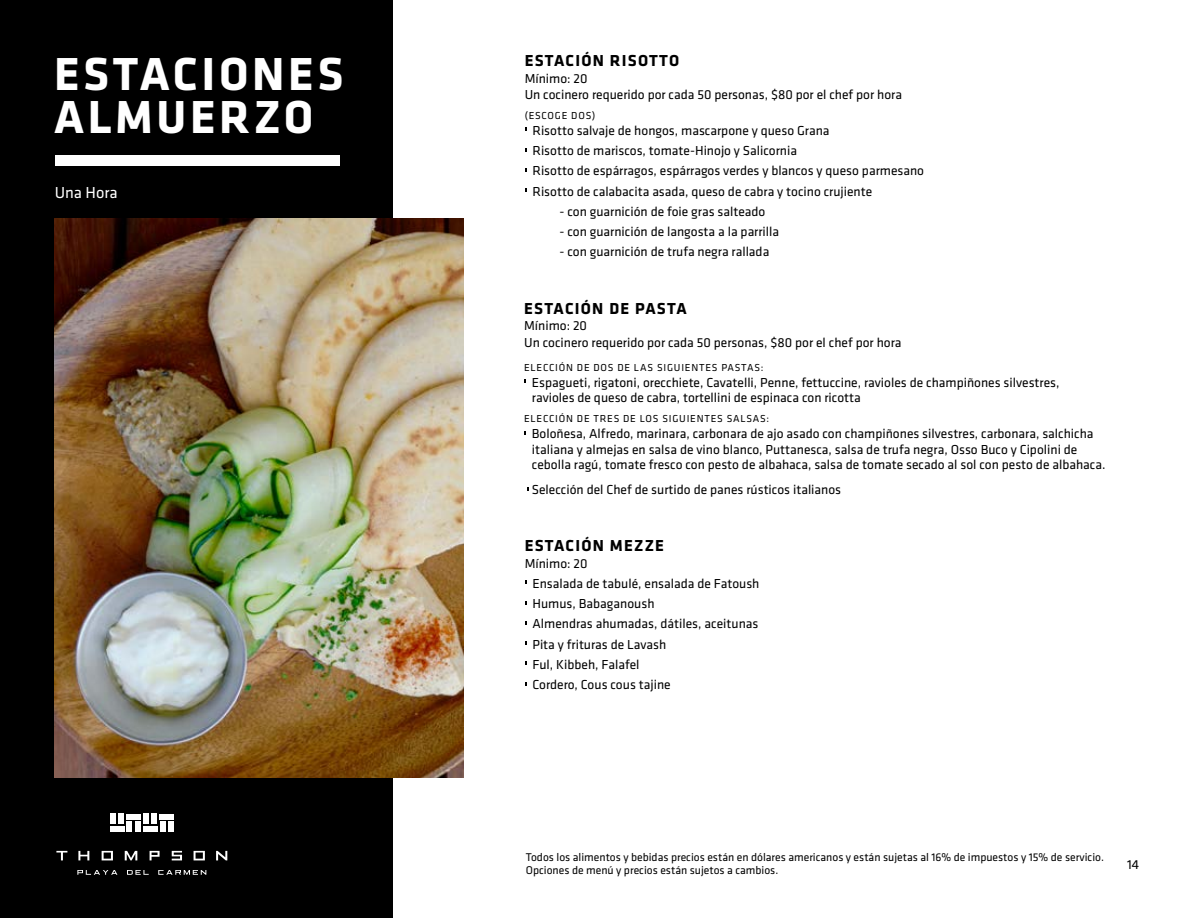
<style>
.page{position:relative;width:1188px;height:918px;background:#fff}
.page>*{position:absolute;margin:0;border:0;box-sizing:border-box;transform-origin:0 0}
.t1{font:700 48px/42.6px "Klavika";letter-spacing:.075em;color:#fff}
.t2{font:700 16.5px "Klavika";letter-spacing:.075em;color:#000}
.t3{font:16.5px "Klavika";color:#fff}
.t4{font:13.5px/20.2px "Klavika";color:#000}
.t5{font:11.7px/13.8px "Klavika";color:#000}
.t6{font:10.5px "Klavika";letter-spacing:.075em;color:#000}
</style>
<div class="page">
<div style="left:0;top:0;width:393px;height:918px;background:#000"></div>
<div style="left:56px;top:155px;width:284px;height:11px;background:#fff"></div>
<div style="left:127px;top:814px;width:14px;height:6px;background:#fff"></div>
<div style="left:135px;top:822px;width:6px;height:10px;background:#fff"></div>
<div style="left:127px;top:822px;width:5px;height:10px;background:#fff"></div>
<div style="left:110px;top:826px;width:14px;height:6px;background:#fff"></div>
<div style="left:110px;top:814px;width:6px;height:10px;background:#fff"></div>
<div style="left:118px;top:814px;width:6px;height:10px;background:#fff"></div>
<div style="left:160px;top:814px;width:14px;height:6px;background:#fff"></div>
<div style="left:168px;top:822px;width:6px;height:10px;background:#fff"></div>
<div style="left:160px;top:822px;width:5px;height:10px;background:#fff"></div>
<div style="left:143px;top:826px;width:14px;height:6px;background:#fff"></div>
<div style="left:143px;top:814px;width:6px;height:10px;background:#fff"></div>
<div style="left:151px;top:814px;width:6px;height:10px;background:#fff"></div>
<svg style="left:216px;top:851px;width:11px;height:9px"></svg>
<svg style="left:56px;top:851px;width:11px;height:9px"></svg>
<svg style="left:125px;top:851px;width:12px;height:9px"></svg>
<svg style="left:194px;top:851px;width:11px;height:9px"></svg>
<svg style="left:102px;top:851px;width:11px;height:9px"></svg>
<svg style="left:172px;top:851px;width:10px;height:9px"></svg>
<svg style="left:78px;top:851px;width:11px;height:9px"></svg>
<svg style="left:150px;top:851px;width:10px;height:9px"></svg>
<svg style="left:77px;top:870px;width:40px;height:5px"></svg>
<svg style="left:127px;top:870px;width:22px;height:5px"></svg>
<svg style="left:158px;top:870px;width:48px;height:5px"></svg>
<img style="left:54px;top:218px;width:409px;height:560px">
<h1 class="t1" style="left:54px;top:54px;width:291px">ESTACIONES<br>ALMUERZO</h1>
<p class="t2" style="left:525px;top:52px;width:156px">ESTACIÓN RISOTTO</p>
<p class="t4" style="left:525px;top:70px;width:379px;line-height:16.2px">Mínimo: 20<br>Un cocinero requerido por cada 50 personas, $80 por el chef por hora</p>
<p class="t6" style="left:525px;top:110px;width:72px">(ESCOGE DOS)</p>
<p class="t4" style="left:532px;top:120px;width:393px">Risotto salvaje de hongos, mascarpone y queso Grana<br>Risotto de mariscos, tomate-Hinojo y Salicornia<br>Risotto de espárragos, espárragos verdes y blancos y queso parmesano Risotto de calabacita asada, queso de cabra y tocino crujiente</p>
<p class="t4" style="left:560px;top:201px;width:207px">- con guarnición de foie gras salteado</p>
<p class="t4" style="left:560px;top:222px;width:221px">- con guarnición de langosta a la parrilla</p>
<p class="t4" style="left:560px;top:242px;width:211px">- con guarnición de trufa negra rallada</p>
<p class="t3" style="left:55px;top:184px;width:64px">Una Hora</p>
<p class="t2" style="left:524px;top:300px;width:164px">ESTACIÓN DE PASTA</p>
<p class="t4" style="left:524px;top:318px;width:379px;line-height:16.2px">Mínimo: 20<br>Un cocinero requerido por cada 50 personas, $80 por el chef por hora</p>
<p class="t6" style="left:524px;top:362px;width:241px">ELECCIÓN DE DOS DE LAS SIGUIENTES PASTAS:</p>
<p class="t4" style="left:532px;top:375px;width:529px;line-height:15.8px">Espagueti, rigatoni, orecchiete, Cavatelli, Penne, fettuccine, ravioles de champiñones silvestres, ravioles de queso de cabra, tortellini de espinaca con ricotta</p>
<p class="t6" style="left:524px;top:413px;width:247px">ELECCIÓN DE TRES DE LOS SIGUIENTES SALSAS:</p>
<p class="t4" style="left:532px;top:426px;width:575px;line-height:15.8px">Boloñesa, Alfredo, marinara, carbonara de ajo asado con champiñones silvestres, carbonara, salchicha italiana y almejas en salsa de vino blanco, Puttanesca, salsa de trufa negra, Osso Buco y Cipolini de cebolla ragú, tomate fresco con pesto de albahaca, salsa de tomate secado al sol con pesto de albahaca.</p>
<p class="t4" style="left:532px;top:480px;width:311px">Selección del Chef de surtido de panes rústicos italianos</p>
<p class="t2" style="left:525px;top:537px;width:141px">ESTACIÓN MEZZE</p>
<p class="t4" style="left:532px;top:553px;width:229px;text-indent:-8px">Mínimo: 20<br>Ensalada de tabulé, ensalada de Fatoush<br>Humus, Babaganoush<br>Almendras ahumadas, dátiles, aceitunas<br>Pita y frituras de Lavash<br>Ful, Kibbeh, Falafel<br>Cordero, Cous cous tajine</p>
<p class="t5" style="left:526px;top:850px;width:580px">Todos los alimentos y bebidas precios están en dólares americanos y están sujetas al 16% de impuestos y 15% de servicio.<br>Opciones de menú y precios están sujetos a cambios.</p>
<p class="t4" style="left:1127px;top:854px;width:13px">14</p>
</div>
